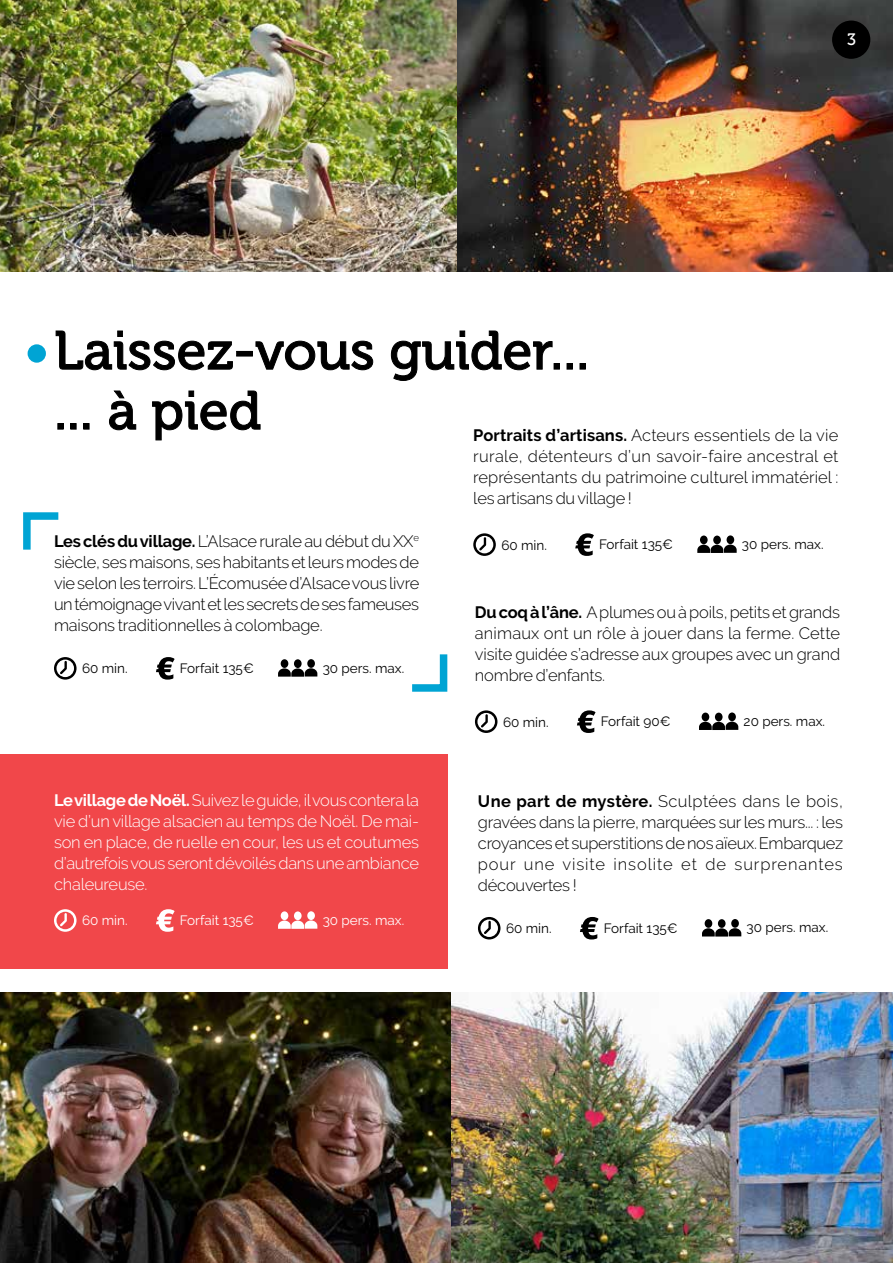
<style>
.page{position:relative;width:893px;height:1263px;background:#fff}
.page>*{position:absolute;margin:0;border:0;box-sizing:border-box;transform-origin:0 0}
.t1{font:54px/60px "Museo 500";color:#000}
.t2{font:300 16.5px/21px "Raleway";letter-spacing:-.015em;color:#000;text-align:justify}
.t3{font:300 16.5px/21px "Raleway";letter-spacing:-.015em;color:#fff;text-align:justify}
.t4{font:16.5px "Museo 500";color:#fff}
.t5{font:13.5px "Raleway";color:#000}
.t6{font:13.5px "Raleway";color:#fff}
.s1{font-weight:700}
</style>
<div class="page">
<img style="left:0;top:0;width:893px;height:272px">
<div style="left:0;top:754px;width:447px;height:214px;background:#f1474a"></div>
<svg style="left:55px;top:330px;width:178px;height:40px"></svg>
<div style="left:236px;top:351px;width:17px;height:5px;border:1px solid #000"></div>
<svg style="left:255px;top:340px;width:118px;height:30px"></svg>
<svg style="left:391px;top:330px;width:169px;height:51px"></svg>
<svg style="left:567px;top:363px;width:6px;height:6px"></svg>
<svg style="left:580px;top:363px;width:6px;height:6px"></svg>
<svg style="left:83px;top:423px;width:6px;height:6px"></svg>
<svg style="left:109px;top:390px;width:27px;height:40px"></svg>
<svg style="left:152px;top:390px;width:109px;height:51px"></svg>
<div style="left:28px;top:344px;width:18px;height:19px;background:#00a4d4;border-radius:50%"></div>
<div style="left:832px;top:21px;width:38px;height:38px;background:#000;border-radius:50%"></div>
<svg style="left:54px;top:657px;width:23px;height:23px"></svg>
<svg style="left:156px;top:657px;width:19px;height:23px"></svg>
<svg style="left:278px;top:659px;width:39px;height:18px"></svg>
<img style="left:0;top:993px;width:452px;height:270px">
<svg style="left:473px;top:533px;width:23px;height:23px"></svg>
<svg style="left:575px;top:533px;width:19px;height:23px"></svg>
<svg style="left:697px;top:535px;width:40px;height:18px"></svg>
<svg style="left:478px;top:917px;width:22px;height:22px"></svg>
<svg style="left:580px;top:917px;width:19px;height:22px"></svg>
<svg style="left:702px;top:919px;width:39px;height:17px"></svg>
<svg style="left:23px;top:512px;width:36px;height:38px"></svg>
<svg style="left:412px;top:654px;width:36px;height:38px"></svg>
<svg style="left:54px;top:909px;width:23px;height:23px"></svg>
<svg style="left:156px;top:909px;width:19px;height:23px"></svg>
<svg style="left:278px;top:911px;width:39px;height:18px"></svg>
<svg style="left:475px;top:710px;width:22px;height:23px"></svg>
<svg style="left:577px;top:710px;width:19px;height:23px"></svg>
<svg style="left:699px;top:712px;width:39px;height:18px"></svg>
<img style="left:452px;top:993px;width:441px;height:270px">
<p class="t4" style="left:847px;top:30px;width:10px">3</p>
<h1 class="t1" style="left:54px;top:321px;width:537px">Laissez-vous guider... ... à pied</h1>
<p class="t2" style="left:473px;top:425px;width:367px"><span class="s1">Portraits d’artisans.</span> Acteurs essentiels de la vie rurale, détenteurs d’un savoir-faire ancestral et représentants du patrimoine culturel immatériel : les artisans du village !</p>
<p class="t5" style="left:501px;top:537px;width:47px">60 min.</p>
<p class="t5" style="left:599px;top:537px;width:76px">Forfait 135€</p>
<p class="t5" style="left:742px;top:536px;width:83px">30 pers. max.</p>
<p class="t2" style="left:54px;top:531px;width:367px"><span class="s1">Les clés du village.</span> L’Alsace rurale au début du XX<sup>e </sup>siècle, ses maisons, ses habitants et leurs modes de vie selon les terroirs. L’Écomusée d’Alsace vous livre un témoignage vivant et les secrets de ses fameuses maisons traditionnelles à colombage.</p>
<p class="t2" style="left:475px;top:602px;width:367px"><span class="s1">Du coq à l’âne.</span> A plumes ou à poils, petits et grands animaux ont un rôle à jouer dans la ferme. Cette visite guidée s’adresse aux groupes avec un grand nombre d’enfants.</p>
<p class="t5" style="left:503px;top:714px;width:47px">60 min.</p>
<p class="t5" style="left:601px;top:714px;width:71px">Forfait 90€</p>
<p class="t5" style="left:744px;top:713px;width:83px">20 pers. max.</p>
<p class="t5" style="left:82px;top:661px;width:47px">60 min.</p>
<p class="t5" style="left:180px;top:660px;width:76px">Forfait 135€</p>
<p class="t5" style="left:323px;top:660px;width:83px">30 pers. max.</p>
<p class="t3" style="left:54px;top:789px;width:367px"><span class="s1">Le village de Noël.</span> Suivez le guide, il vous contera la vie d’un village alsacien au temps de Noël. De mai&shy;son en place, de ruelle en cour, les us et coutumes d’autrefois vous seront dévoilés dans une ambiance chaleureuse.</p>
<p class="t6" style="left:82px;top:913px;width:47px">60 min.</p>
<p class="t6" style="left:180px;top:913px;width:76px">Forfait 135€</p>
<p class="t6" style="left:323px;top:912px;width:83px">30 pers. max.</p>
<p class="t2" style="left:478px;top:790px;width:367px"><span class="s1">Une part de mystère.</span> Sculptées dans le bois, gravées dans la pierre, marquées sur les murs... : les croyances et superstitions de nos aïeux. Embarquez pour une visite insolite et de surprenantes découvertes !</p>
<p class="t5" style="left:506px;top:920px;width:47px">60 min.</p>
<p class="t5" style="left:604px;top:920px;width:76px">Forfait 135€</p>
<p class="t5" style="left:747px;top:920px;width:83px">30 pers. max.</p>
</div>
